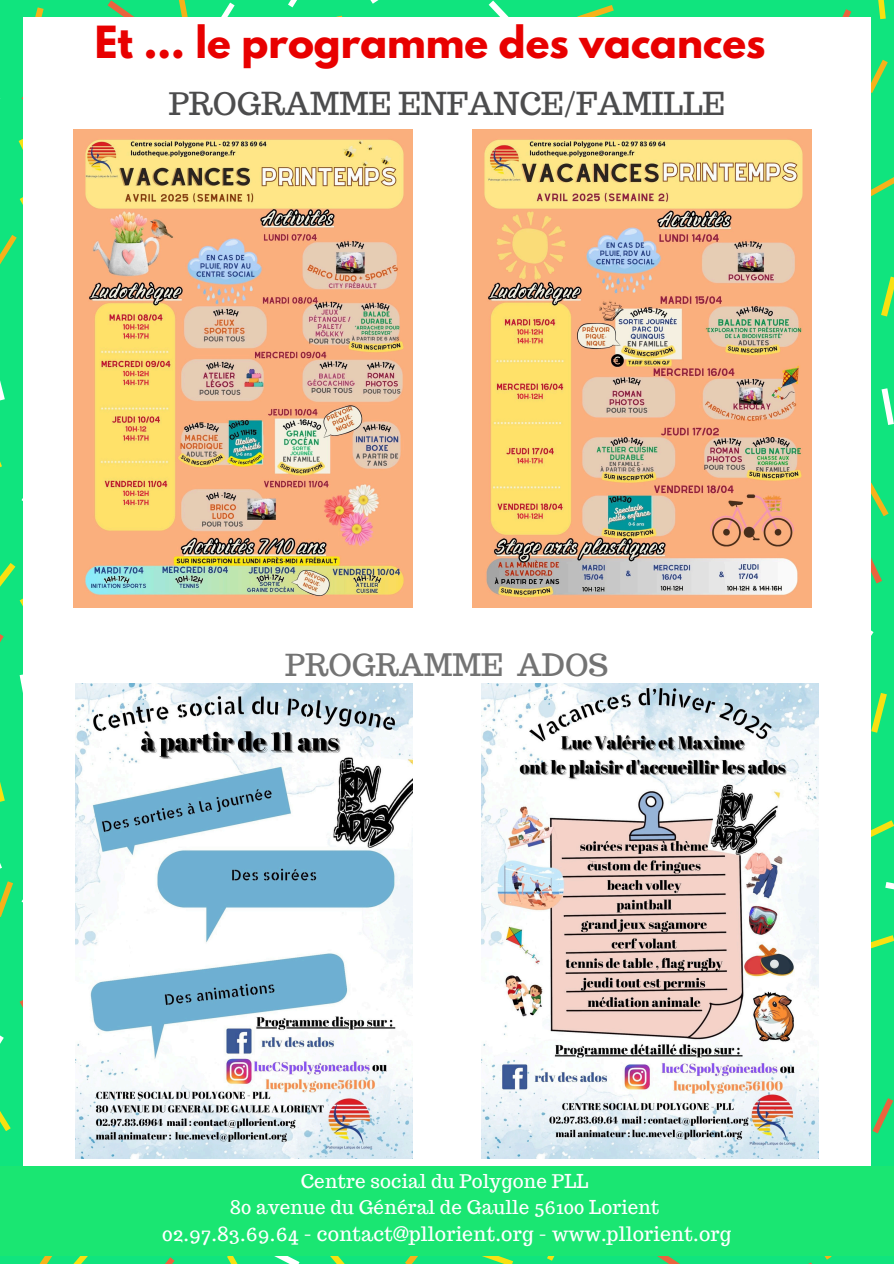
<style>
.page{position:relative;width:894px;height:1264px;background:#fff}
.page>*{position:absolute;margin:0;border:0;box-sizing:border-box;transform-origin:0 0}
.t1{font:700 39.3px "League Spartan";color:#e80000}
.t2{font:30.9px "Trocchi";color:#4c4c4d}
.t3{font:30.3px "Trocchi";color:#737373}
.t4{font:19.5px "Trocchi";letter-spacing:.015em;color:#fff}
.t5{font:18.75px "Trocchi";letter-spacing:.015em;color:#fff}
</style>
<div class="page">
<div style="left:0;top:0;width:893px;height:1263px;background:#10e47e"></div>
<svg style="left:221px;top:3px;width:13px;height:14px"></svg>
<svg style="left:0;top:380px;width:5px;height:21px"></svg>
<svg style="left:20px;top:674px;width:3px;height:19px"></svg>
<svg style="left:881px;top:388px;width:12px;height:37px"></svg>
<svg style="left:869px;top:628px;width:4px;height:36px"></svg>
<svg style="left:0;top:1035px;width:4px;height:9px"></svg>
<svg style="left:261px;top:1255px;width:38px;height:8px"></svg>
<svg style="left:370px;top:0;width:9px;height:4px"></svg>
<svg style="left:288px;top:0;width:9px;height:7px"></svg>
<svg style="left:488px;top:1px;width:21px;height:16px"></svg>
<svg style="left:869px;top:126px;width:1px;height:26px"></svg>
<svg style="left:885px;top:882px;width:8px;height:8px"></svg>
<svg style="left:35px;top:7px;width:9px;height:10px"></svg>
<svg style="left:179px;top:0;width:9px;height:17px"></svg>
<svg style="left:869px;top:482px;width:19px;height:34px"></svg>
<svg style="left:0;top:881px;width:13px;height:36px"></svg>
<svg style="left:405px;top:1255px;width:28px;height:8px"></svg>
<svg style="left:869px;top:60px;width:18px;height:33px"></svg>
<svg style="left:869px;top:176px;width:24px;height:22px"></svg>
<svg style="left:577px;top:5px;width:36px;height:12px"></svg>
<svg style="left:107px;top:0;width:28px;height:17px"></svg>
<svg style="left:869px;top:545px;width:12px;height:38px"></svg>
<svg style="left:745px;top:1255px;width:86px;height:8px"></svg>
<svg style="left:655px;top:1255px;width:36px;height:8px"></svg>
<svg style="left:20px;top:1000px;width:3px;height:8px"></svg>
<svg style="left:872px;top:1098px;width:21px;height:35px"></svg>
<svg style="left:165px;top:1257px;width:10px;height:6px"></svg>
<svg style="left:842px;top:9px;width:9px;height:8px"></svg>
<svg style="left:19px;top:139px;width:4px;height:11px"></svg>
<svg style="left:0;top:197px;width:23px;height:68px"></svg>
<svg style="left:0;top:563px;width:23px;height:80px"></svg>
<svg style="left:870px;top:693px;width:16px;height:39px"></svg>
<svg style="left:881px;top:276px;width:12px;height:40px"></svg>
<svg style="left:547px;top:1255px;width:21px;height:5px"></svg>
<svg style="left:0;top:782px;width:5px;height:20px"></svg>
<svg style="left:0;top:1111px;width:11px;height:20px"></svg>
<svg style="left:478px;top:1255px;width:35px;height:8px"></svg>
<svg style="left:318px;top:1255px;width:30px;height:8px"></svg>
<svg style="left:30px;top:1255px;width:30px;height:8px"></svg>
<svg style="left:70px;top:1255px;width:29px;height:8px"></svg>
<svg style="left:227px;top:1255px;width:22px;height:8px"></svg>
<svg style="left:878px;top:0;width:7px;height:19px"></svg>
<svg style="left:869px;top:935px;width:24px;height:17px"></svg>
<svg style="left:869px;top:820px;width:24px;height:22px"></svg>
<div style="left:23px;top:17px;width:846px;height:1227px;background:#fff"></div>
<div style="left:0;top:1166px;width:893px;height:89px;background:#1ae672"></div>
<img style="left:73px;top:129px;width:339px;height:478px">
<img style="left:472px;top:129px;width:339px;height:478px">
<img style="left:75px;top:683px;width:337px;height:475px">
<img style="left:481px;top:683px;width:336px;height:475px">
<p class="t1" style="left:95px;top:23px;width:672px">Et ... le programme des vacances</p>
<p class="t2" style="left:169px;top:83px;width:557px">PROGRAMME ENFANCE/FAMILLE</p>
<h2 class="t3" style="left:285px;top:645px;width:324px">PROGRAMME ADOS</h2>
<p class="t5" style="left:301px;top:1168px;width:289px">Centre social du Polygone PLL</p>
<h2 class="t5" style="left:229px;top:1194px;width:431px">80 avenue du Général de Gaulle 56100 Lorient</h2>
<p class="t4" style="left:162px;top:1220px;width:570px">02.97.83.69.64 - contact@pllorient.org - www.pllorient.org</p>
</div>
